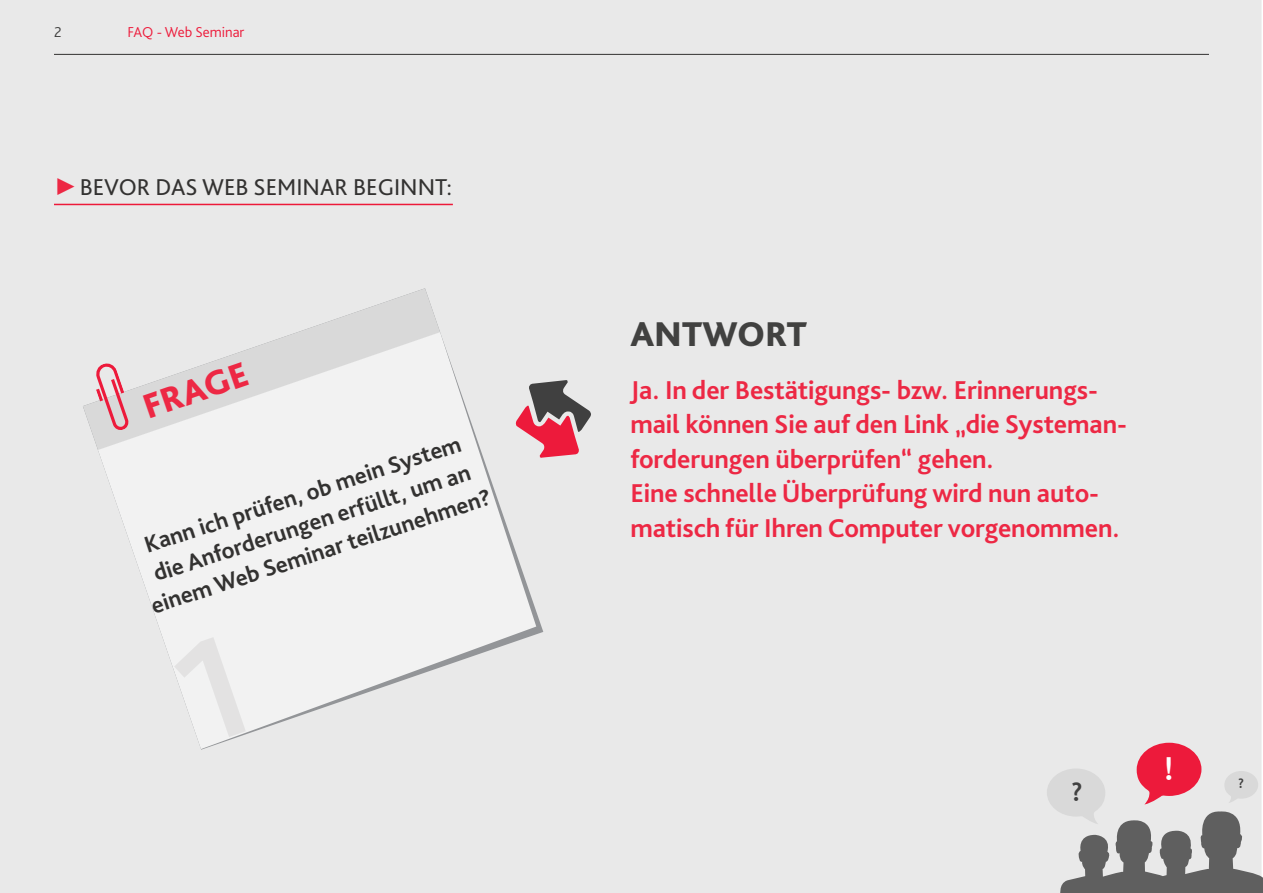
<style>
.page{position:relative;width:1263px;height:893px;background:#fff}
.page>*{position:absolute;margin:0;border:0;box-sizing:border-box;transform-origin:0 0}
.Main_heading_red{font:800 36px "Bliss Pro";color:#414140}
.Main_heading_red-2{font:800 36px "Bliss Pro";color:#ed2844}
.t1{font:700 31.05px "Trebuchet MS";color:#fff}
.Main_heading_2_red{font:700 27px/34.5px "Bliss Pro";letter-spacing:-.005em;color:#ed2844}
.t2{font:700 25.5px "Trebuchet MS";color:#404040}
.Main_heading_3_red{font:700 24px/30px "Bliss Pro";color:#333231;text-align:center}
.t3{font:24px "Bliss Pro";color:#333231}
.t4{font:300 15px "Bliss Pro";color:#ed1a3a}
.t5{font:300 15px "Bliss Pro";color:#414140}
.t6{font:700 13.05px "Trebuchet MS";color:#404040}
.s1{font-family:"Times New Roman";color:#ed2844}
</style>
<div class="page">
<div style="left:0;top:0;width:1261px;height:893px;background:#e9e9e9"></div>
<hr style="left:54px;top:54px;width:1155px;height:1px;background:#333231">
<svg style="left:1047px;top:743px;width:216px;height:150px;background:#c0adb0"></svg>
<div style="left:83px;top:288px;width:460px;height:462px;background:#e9e9e9"></div>
<svg style="left:83px;top:288px;width:357px;height:163px;background:#e5e5e5"></svg>
<svg style="left:98px;top:332px;width:445px;height:417px;fill:#f2f2f2"></svg>
<svg style="left:91px;top:361px;width:45px;height:73px;background:#e2bec4"></svg>
<svg style="left:516px;top:380px;width:75px;height:78px;background:#bc828b"></svg>
<hr style="left:54px;top:204px;width:399px;height:1px;background:#ed1a3a">
<p class="t5" style="left:54px;top:23px;width:9px">2</p>
<p class="t4" style="left:128px;top:23px;width:118px">FAQ - Web Seminar</p>
<p class="t3" style="left:54px;top:173px;width:399px"><span class="s1">►</span>BEVOR DAS WEB SEMINAR BEGINNT:</p>
<p class="Main_heading_red-2" style="left:137px;top:386px;width:110px;rotate:-19deg">FRAGE</p>
<p class="Main_heading_3_red" style="left:128px;top:534px;width:358px;rotate:-18deg">Kann ich prüfen, ob mein System die Anforderungen erfüllt, um an einem Web Seminar teilzunehmen?</p>
<p class="Main_heading_red" style="left:630px;top:312px;width:178px">ANTWORT</p>
<p class="Main_heading_2_red" style="left:630px;top:372px;width:498px">Ja. In der Bestätigungs- bzw. Erinnerungs&shy;mail können Sie auf den Link „die Systeman&shy;forderungen überprüfen“ gehen.<br>Eine schnelle Überprüfung wird nun auto&shy;matisch für Ihren Computer vorgenommen.</p>
<p class="t2" style="left:1071px;top:776px;width:13px">?</p>
<p class="t1" style="left:1163px;top:749px;width:13px">!</p>
<p class="t6" style="left:1238px;top:775px;width:7px">?</p>
</div>
